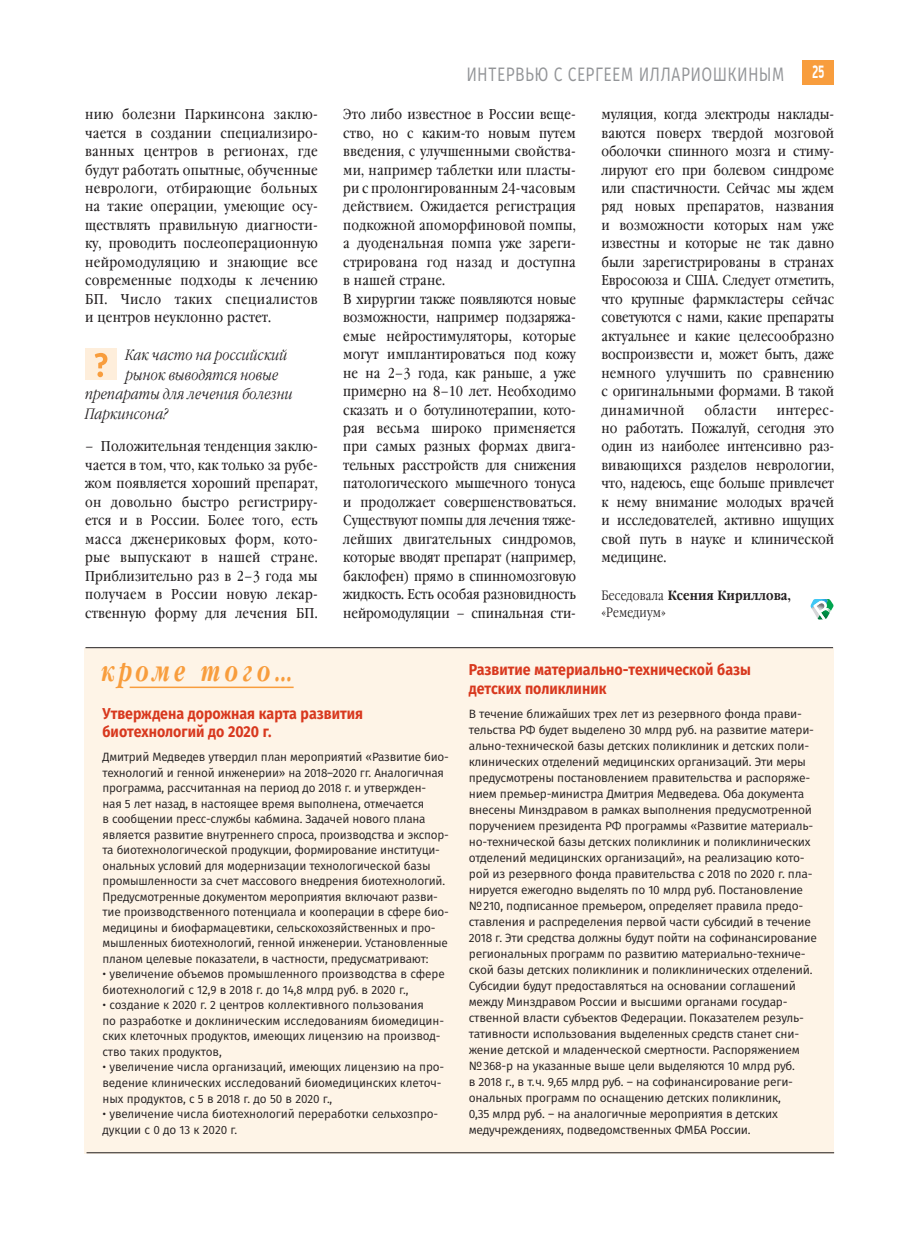
<style>
.page{position:relative;width:915px;height:1234px;background:#fff}
.page>*{position:absolute;margin:0;border:0;box-sizing:border-box;transform-origin:0 0}
.t1{font:italic 28.5px "Garamond Narrow Bold ITC";letter-spacing:.2em;color:#f89d3d;scale:.84 1}
.t2{font:19.5px "Fira Sans";letter-spacing:.03em;color:#939598;scale:.8 1}
.t3{font:700 18px "PF Din Display Pro";color:#fff;scale:.65 1}
.t4{font:700 15.75px/18px "Fira Sans";color:#d8381e;scale:.9 1}
.t5{font:italic 15px "Garamond Narrow Light ITC";letter-spacing:.015em;color:#231f20}
.t6{font:14.25px/18.5px "Garamond Narrow Book ITC";letter-spacing:.005em;color:#231f20;text-align:justify}
.t7{font:14.25px "Garamond Narrow Book ITC";letter-spacing:.025em;color:#231f20}
.t8{font:13.5px "Garamond Narrow Bold ITC";letter-spacing:.01em;color:#231f20}
.t9{font:13.5px "Garamond Narrow Light ITC";letter-spacing:.01em;color:#231f20}
.t10{font:12px/15.9px "Fira Sans";letter-spacing:-.02em;color:#231f20}
.s1{font-family:"Garamond Narrow Light ITC"}
</style>
<div class="page">
<div style="left:801px;top:60px;width:32px;height:24px;background:#f89d3d"></div>
<div style="left:85px;top:348px;width:32px;height:32px;background:#feeedb"></div>
<svg style="left:95px;top:353px;width:12px;height:24px"></svg>
<svg style="left:810px;top:599px;width:23px;height:20px"></svg>
<img style="left:819px;top:603px;width:11px;height:16px">
<div style="left:85px;top:648px;width:748px;height:504px;background:#fef4e7"></div>
<hr style="left:85px;top:647px;width:747px;height:1px;background:#231f20">
<hr style="left:86px;top:1152px;width:747px;height:1px;background:#231f20">
<hr style="left:130px;top:686px;width:163px;height:2px;background:#f89d3d">
<p class="t6" style="left:85px;top:107px;width:234px">нию болезни Паркинсона заклю&shy;чается в создании специализиро&shy;ванных центров в регионах, где будут работать опытные, обученные неврологи, отбирающие больных на такие операции, умеющие осу&shy;ществлять правильную диагности&shy;ку, проводить послеоперационную нейромодуляцию и знающие все современные подходы к лечению БП. Число таких специалистов и центров неуклонно растет.</p>
<p class="t5" style="left:125px;top:349px;width:163px">Как часто на российский</p>
<p class="t5" style="left:125px;top:369px;width:154px">рынок выводятся новые</p>
<p class="t5" style="left:85px;top:388px;width:209px">препараты для лечения болезни</p>
<p class="t5" style="left:85px;top:408px;width:84px">Паркинсона?</p>
<p class="t6" style="left:85px;top:439px;width:234px">– Положительная тенденция заклю&shy;чается в том, что, как только за рубе&shy;жом появляется хороший препарат, он довольно быстро регистриру&shy;ется и в России. Более того, есть масса дженериковых форм, кото&shy;рые выпускают в нашей стране.<br>Приблизительно раз в 2–3 года мы получаем в России новую лекар&shy;ственную форму для лечения БП.</p>
<h2 class="t2" style="left:466px;top:64px;width:399px">ИНТЕРВЬЮ С СЕРГЕЕМ ИЛЛАРИОШКИНЫМ</h2>
<h3 class="t3" style="left:811px;top:64px;width:20px">25</h3>
<p class="t6" style="left:343px;top:107px;width:234px;text-align:left">Это либо известное в России веще&shy;ство, но с каким-то новым путем введения, с улучшенными свойства&shy;ми, например таблетки или пласты&shy;ри с пролонгированным 24-часовым действием. Ожидается регистрация подкожной апоморфиновой помпы, а дуоденальная помпа уже зареги&shy;стрирована год назад и доступна в нашей стране.<br>В хирургии также появляются новые возможности, например подзаряжа&shy;емые нейростимуляторы, которые могут имплантироваться под кожу не на 2–3 года, как раньше, а уже примерно на 8–10 лет. Необходимо сказать и о ботулинотерапии, кото&shy;рая весьма широко применяется при самых разных формах двига&shy;тельных расстройств для снижения патологического мышечного тонуса и продолжает совершенствоваться.<br>Существуют помпы для лечения тяже&shy;лейших двигательных синдромов, которые вводят препарат (например, баклофен) прямо в спинномозговую жидкость. Есть особая разновидность нейромодуляции – спинальная сти-</p>
<p class="t6" style="left:601px;top:106px;width:234px">муляция, когда электроды наклады&shy;ваются поверх твердой мозговой оболочки спинного мозга и стиму&shy;лируют его при болевом синдроме или спастичности. Сейчас мы ждем ряд новых препаратов, названия и возможности которых нам уже известны и которые не так давно были зарегистрированы в странах Евросоюза и США. Следует отметить, что крупные фармкластеры сейчас советуются с нами, какие препараты актуальнее и какие целесообразно воспроизвести и, может быть, даже немного улучшить по сравнению с оригинальными формами. В такой динамичной</p>
<p class="t7" style="left:704px;top:404px;width:54px">области</p>
<p class="t6" style="left:601px;top:402px;width:234px;text-indent:175px">интерес&shy;но работать. Пожалуй, сегодня это один из наиболее интенсивно раз&shy;вивающихся разделов неврологии, что, надеюсь, еще больше привлечет к нему внимание молодых врачей и исследователей, активно ищущих свой путь в науке и клинической медицине.</p>
<p class="t8" style="left:601px;top:587px;width:191px"><span class="s1">Беседовала</span> Ксения Кириллова,</p>
<p class="t9" style="left:601px;top:607px;width:66px">«Ремедиум»</p>
<h1 class="t1" style="left:101px;top:654px;width:230px">кроме того…</h1>
<h3 class="t4" style="left:102px;top:707px;width:291px">Утверждена дорожная карта развития биотехнологий до 2020 г.</h3>
<p class="t10" style="left:102px;top:749px;width:348px;line-height:15.5px">Дмитрий Медведев утвердил план мероприятий «Развитие био&shy;технологий и генной инженерии» на 2018–2020 гг. Аналогичная программа, рассчитанная на период до 2018 г. и утвержден-<br>ная 5 лет назад, в настоящее время выполнена, отмечается<br>в сообщении пресс-службы кабмина. Задачей нового плана является развитие внутреннего спроса, производства и экспор&shy;та биотехнологической продукции, формирование институци&shy;ональных условий для модернизации технологической базы промышленности за счет массового внедрения биотехнологий.<br>Предусмотренные документом мероприятия включают разви&shy;тие производственного потенциала и кооперации в сфере био&shy;медицины и биофармацевтики, сельскохозяйственных и про&shy;мышленных биотехнологий, генной инженерии. Установленные планом целевые показатели, в частности, предусматривают:</p>
<p class="t10" style="left:102px;top:966px;width:343px;line-height:15.5px">• увеличение объемов промышленного производства в сфере биотехнологий с 12,9 в 2018 г. до 14,8 млрд руб. в 2020 г.,</p>
<p class="t10" style="left:102px;top:997px;width:343px;line-height:15.5px">• создание к 2020 г. 2 центров коллективного пользования<br>по разработке и доклиническим исследованиям биомедицин&shy;ских клеточных продуктов, имеющих лицензию на производ&shy;ство таких продуктов,</p>
<p class="t10" style="left:102px;top:1059px;width:343px;line-height:15.5px">• увеличение числа организаций, имеющих лицензию на про&shy;ведение клинических исследований биомедицинских клеточ&shy;ных продуктов, с 5 в 2018 г. до 50 в 2020 г.,</p>
<p class="t10" style="left:102px;top:1106px;width:337px;line-height:15.5px">• увеличение числа биотехнологий переработки сельхозпро&shy;дукции с 0 до 13 к 2020 г.</p>
<h3 class="t4" style="left:468px;top:663px;width:315px;line-height:18.5px">Развитие материально-технической базы детских поликлиник</h3>
<p class="t10" style="left:468px;top:706px;width:349px">В течение ближайших трех лет из резервного фонда прави&shy;тельства РФ будет выделено 30 млрд руб. на развитие матери&shy;ально-технической базы детских поликлиник и детских поли&shy;клинических отделений медицинских организаций. Эти меры предусмотрены постановлением правительства и распоряже&shy;нием премьер-министра Дмитрия Медведева. Оба документа внесены Минздравом в рамках выполнения предусмотренной поручением президента РФ программы «Развитие материаль&shy;но-технической базы детских поликлиник и поликлинических отделений медицинских организаций», на реализацию кото&shy;рой из резервного фонда правительства с 2018 по 2020 г. пла&shy;нируется ежегодно выделять по 10 млрд руб. Постановление № 210, подписанное премьером, определяет правила предо&shy;ставления и распределения первой части субсидий в течение 2018 г. Эти средства должны будут пойти на софинансирование региональных программ по развитию материально-техниче&shy;ской базы детских поликлиник и поликлинических отделений.<br>Субсидии будут предоставляться на основании соглашений между Минздравом России и высшими органами государ&shy;ственной власти субъектов Федерации. Показателем резуль&shy;тативности использования выделенных средств станет сни&shy;жение детской и младенческой смертности. Распоряжением<br>№ 368-р на указанные выше цели выделяются 10 млрд руб.<br>в 2018 г., в т. ч. 9,65 млрд руб. – на софинансирование реги&shy;ональных программ по оснащению детских поликлиник,<br>0,35 млрд руб. – на аналогичные мероприятия в детских медучреждениях, подведомственных ФМБА России.</p>
</div>
